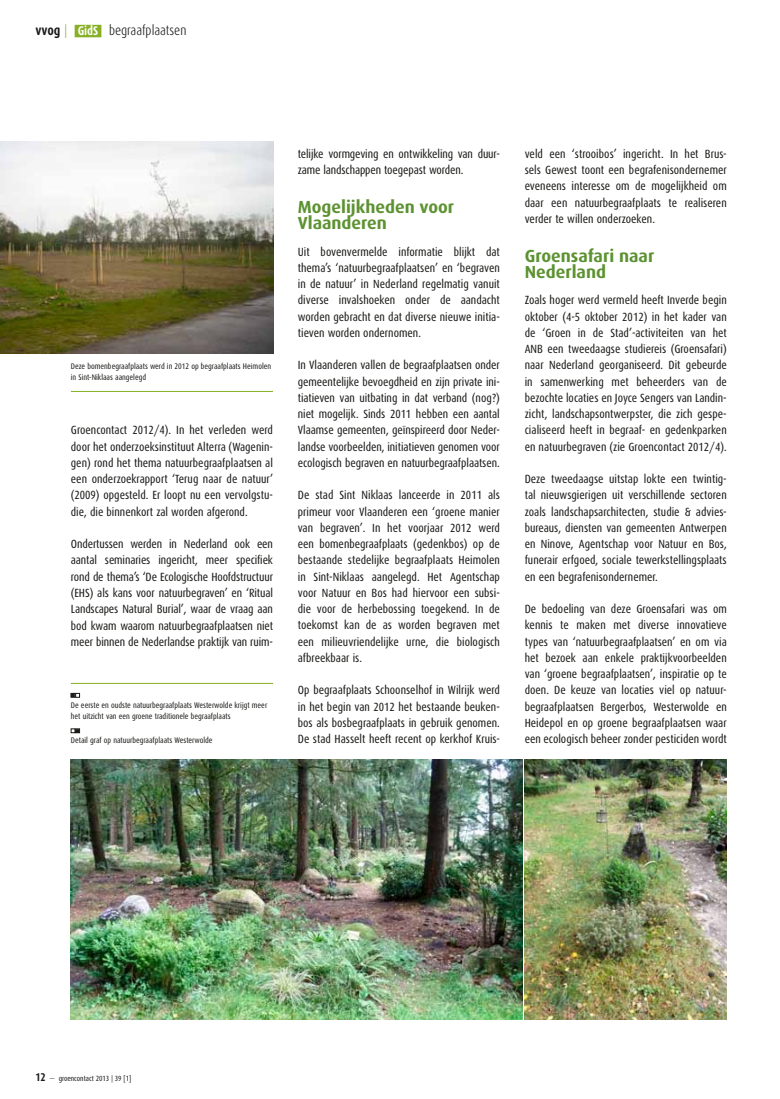
<style>
.page{position:relative;width:780px;height:1099px;background:#fff}
.page>*{position:absolute;margin:0;border:0;box-sizing:border-box;transform-origin:0 0}
.t1{font:700 17.5px/16.2px "Dax";color:#5d9232}
.t2{font:300 13.75px "Dax Condensed";color:#1a1a18}
.t3{font:11.88px/16.2px "Dax Condensed";color:#1a1a18;text-align:justify}
.t4{font:8.12px/10.6px "Dax Condensed";color:#1a1a18}
.t5{font:7.5px "Dax Condensed";color:#1a1a18}
.t6{font:5.62px "Zapf Dingbats ITC";color:#1a1a18}
.s1{font-weight:700}
.s2{color:#87b025}
.s3{font-weight:700;font-size:12.5px;color:#fff}
.s4{font-weight:700;font-size:11.25px}
</style>
<div class="page">
<hr style="left:71px;top:391px;width:202px;height:1px;background:#87b025">
<img style="left:0;top:142px;width:273px;height:211px">
<img style="left:71px;top:759px;width:655px;height:260px">
<hr style="left:71px;top:683px;width:202px;height:1px;background:#87b025">
<svg style="left:71px;top:693px;width:9px;height:4px"></svg>
<svg style="left:71px;top:728px;width:9px;height:4px"></svg>
<div style="left:75px;top:25px;width:26px;height:12px;background:#87b025"></div>
<p class="t2" style="left:35px;top:23px;width:152px"><span class="s1">vvog</span> <span class="s2">|</span> <span class="s3">GidS</span> begraafplaatsen</p>
<p class="t4" style="left:71px;top:361px;width:202px">Deze bomenbegraafplaats werd in 2012 op begraafplaats Heimolen in Sint-Niklaas aangelegd</p>
<p class="t3" style="left:71px;top:422px;width:203px">Groencontact 2012/4). In het verleden werd door het onderzoeksinstituut Alterra (Wagenin&shy;gen) rond het thema natuurbegraafplaatsen al een onderzoekrapport ‘Terug naar de natuur’ (2009) opgesteld. Er loopt nu een vervolgstu&shy;die, die binnenkort zal worden afgerond.</p>
<p class="t3" style="left:71px;top:536px;width:203px">Ondertussen werden in Nederland ook een aantal seminaries ingericht, meer specifiek rond de thema’s ‘De Ecologische Hoofdstructuur (EHS) als kans voor natuurbegraven’ en ‘Ritual Landscapes Natural Burial’, waar de vraag aan bod kwam waarom natuurbegraafplaatsen niet meer binnen de Nederlandse praktijk van ruim-</p>
<p class="t6" style="left:71px;top:692px;width:6px">■</p>
<p class="t4" style="left:71px;top:700px;width:198px">De eerste en oudste natuurbegraafplaats Westerwolde krijgt meer het uitzicht van een groene traditionele begraafplaats</p>
<p class="t6" style="left:75px;top:728px;width:6px">■</p>
<p class="t4" style="left:71px;top:735px;width:143px">Detail graf op natuurbegraafplaats Westerwolde</p>
<p class="t3" style="left:298px;top:146px;width:203px">telijke vormgeving en ontwikkeling van duur&shy;zame landschappen toegepast worden.</p>
<h1 class="t1" style="left:298px;top:199px;width:158px">Mogelijkheden voor<br>Vlaanderen</h1>
<p class="t3" style="left:298px;top:243px;width:203px">Uit bovenvermelde informatie blijkt dat thema’s ‘natuurbegraafplaatsen’ en ‘begraven in de natuur’ in Nederland regelmatig vanuit diverse invalshoeken onder de aandacht worden gebracht en dat diverse nieuwe initia&shy;tieven worden ondernomen.</p>
<p class="t3" style="left:298px;top:357px;width:203px">In Vlaanderen vallen de begraafplaatsen onder gemeentelijke bevoegdheid en zijn private ini&shy;tiatieven van uitbating in dat verband (nog?) niet mogelijk. Sinds 2011 hebben een aantal Vlaamse gemeenten, geïnspireerd door Neder&shy;landse voorbeelden, initiatieven genomen voor ecologisch begraven en natuurbegraafplaatsen.</p>
<p class="t3" style="left:298px;top:487px;width:203px">De stad Sint Niklaas lanceerde in 2011 als primeur voor Vlaanderen een ‘groene manier van begraven’. In het voorjaar 2012 werd een bomenbegraafplaats (gedenkbos) op de bestaande stedelijke begraafplaats Heimolen in Sint-Niklaas aangelegd. Het Agentschap voor Natuur en Bos had hiervoor een subsi&shy;die voor de herbebossing toegekend. In de toekomst kan de as worden begraven met een milieuvriendelijke urne, die biologisch afbreekbaar is.</p>
<p class="t3" style="left:298px;top:682px;width:203px">Op begraafplaats Schoonselhof in Wilrijk werd in het begin van 2012 het bestaande beuken&shy;bos als bosbegraafplaats in gebruik genomen.<br>De stad Hasselt heeft recent op kerkhof Kruis-</p>
<p class="t3" style="left:524px;top:146px;width:203px">veld een ‘strooibos’ ingericht. In het Brus&shy;sels Gewest toont een begrafenisondernemer eveneens interesse om de mogelijkheid om daar een natuurbegraafplaats te realiseren verder te willen onderzoeken.</p>
<h1 class="t1" style="left:524px;top:248px;width:131px">Groensafari naar<br>Nederland</h1>
<p class="t3" style="left:524px;top:292px;width:203px">Zoals hoger werd vermeld heeft Inverde begin oktober (4-5 oktober 2012) in het kader van de ‘Groen in de Stad’-activiteiten van het ANB een tweedaagse studiereis (Groensafari) naar Nederland georganiseerd. Dit gebeurde in samenwerking met beheerders van de bezochte locaties en Joyce Sengers van Landin&shy;zicht, landschapsontwerpster, die zich gespe&shy;cialiseerd heeft in begraaf- en gedenkparken en natuurbegraven (zie Groencontact 2012/4).</p>
<p class="t3" style="left:524px;top:471px;width:203px">Deze tweedaagse uitstap lokte een twintig&shy;tal nieuwsgierigen uit verschillende sectoren zoals landschapsarchitecten, studie &amp; advies&shy;bureaus, diensten van gemeenten Antwerpen en Ninove, Agentschap voor Natuur en Bos, funerair erfgoed, sociale tewerkstellingsplaats en een begrafenisondernemer.</p>
<p class="t3" style="left:524px;top:601px;width:203px">De bedoeling van deze Groensafari was om kennis te maken met diverse innovatieve types van ‘natuurbegraafplaatsen’ en om via het bezoek aan enkele praktijkvoorbeelden van ‘groene begraafplaatsen’, inspiratie op te doen. De keuze van locaties viel op natuur&shy;begraafplaatsen Bergerbos, Westerwolde en Heidepol en op groene begraafplaatsen waar een ecologisch beheer zonder pesticiden wordt</p>
<p class="t5" style="left:35px;top:1074px;width:97px"><span class="s4">12</span> — groencontact 2013 | 39 [1]</p>
</div>
